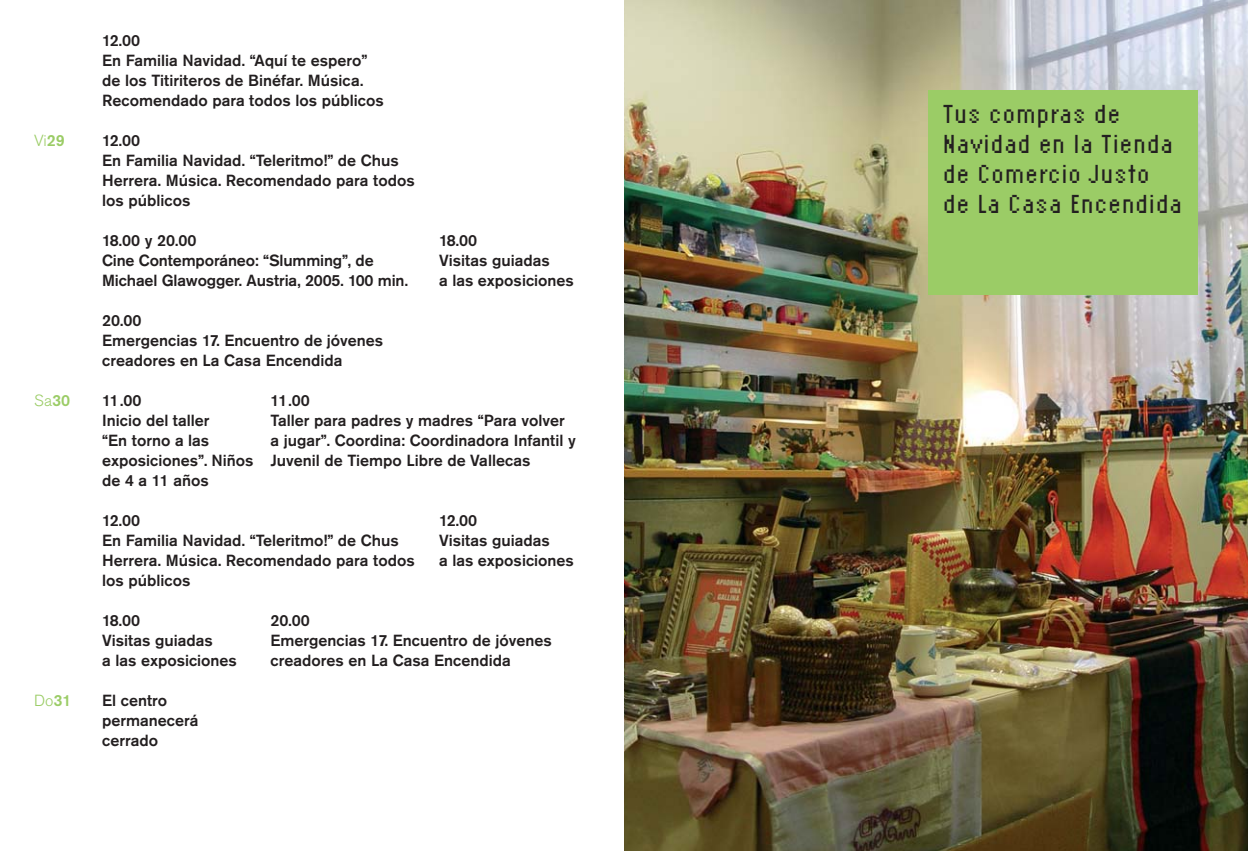
<style>
.page{position:relative;width:1248px;height:851px;background:#fff}
.page>*{position:absolute;margin:0;border:0;box-sizing:border-box;transform-origin:0 0}
.t1{font:24px/30px "Ignifuga";color:#231f20}
.t2{font:500 16px/20px "Akzidenz Grotesk BQ";color:#231f20}
.t3{font:300 16px "Akzidenz Grotesk BQ";color:#9bcc66}
.s1{font-weight:500}
</style>
<div class="page">
<img style="left:624px;top:0;width:623px;height:850px">
<div style="left:928px;top:90px;width:269px;height:204px;background:#9bcc66"></div>
<p class="t3" style="left:34px;top:134px;width:32px">Vi<span class="s1">29</span></p>
<p class="t3" style="left:34px;top:394px;width:37px">Sa<span class="s1">30</span></p>
<p class="t2" style="left:102px;top:31px;width:283px">12.00<br>En Familia Navidad. “Aquí te espero” de los Titiriteros de Binéfar. Música.<br>Recomendado para todos los públicos</p>
<p class="t2" style="left:102px;top:131px;width:314px">12.00<br>En Familia Navidad. “Teleritmo!” de Chus<br>Herrera. Música. Recomendado para todos los públicos</p>
<p class="t2" style="left:102px;top:231px;width:307px">18.00 y 20.00<br>Cine Contemporáneo: “Slumming”, de<br>Michael Glawogger. Austria, 2005. 100 min.</p>
<p class="t2" style="left:439px;top:231px;width:136px">18.00<br>Visitas guiadas<br>a las exposiciones</p>
<p class="t2" style="left:102px;top:311px;width:283px">20.00<br>Emergencias 17. Encuentro de jóvenes creadores en La Casa Encendida</p>
<p class="t2" style="left:270px;top:391px;width:306px">11.00<br>Taller para padres y madres “Para volver a jugar”. Coordina: Coordinadora Infantil y<br>Juvenil de Tiempo Libre de Vallecas</p>
<p class="t2" style="left:102px;top:391px;width:153px">11.00<br>Inicio del taller<br>“En torno a las exposiciones”. Niños de 4 a 11 años</p>
<h1 class="t1" style="left:942px;top:102px;width:241px">Tus compras de<br>Navidad en la Tienda de Comercio Justo de La Casa Encendida</h1>
<p class="t2" style="left:102px;top:511px;width:314px">12.00<br>En Familia Navidad. “Teleritmo!” de Chus<br>Herrera. Música. Recomendado para todos los públicos</p>
<p class="t2" style="left:439px;top:511px;width:136px">12.00<br>Visitas guiadas<br>a las exposiciones</p>
<p class="t2" style="left:102px;top:611px;width:136px">18.00<br>Visitas guiadas<br>a las exposiciones</p>
<p class="t2" style="left:270px;top:611px;width:283px">20.00<br>Emergencias 17. Encuentro de jóvenes creadores en La Casa Encendida</p>
<p class="t3" style="left:34px;top:694px;width:39px">Do<span class="s1">31</span></p>
<p class="t2" style="left:102px;top:691px;width:98px">El centro permanecerá cerrado</p>
</div>
